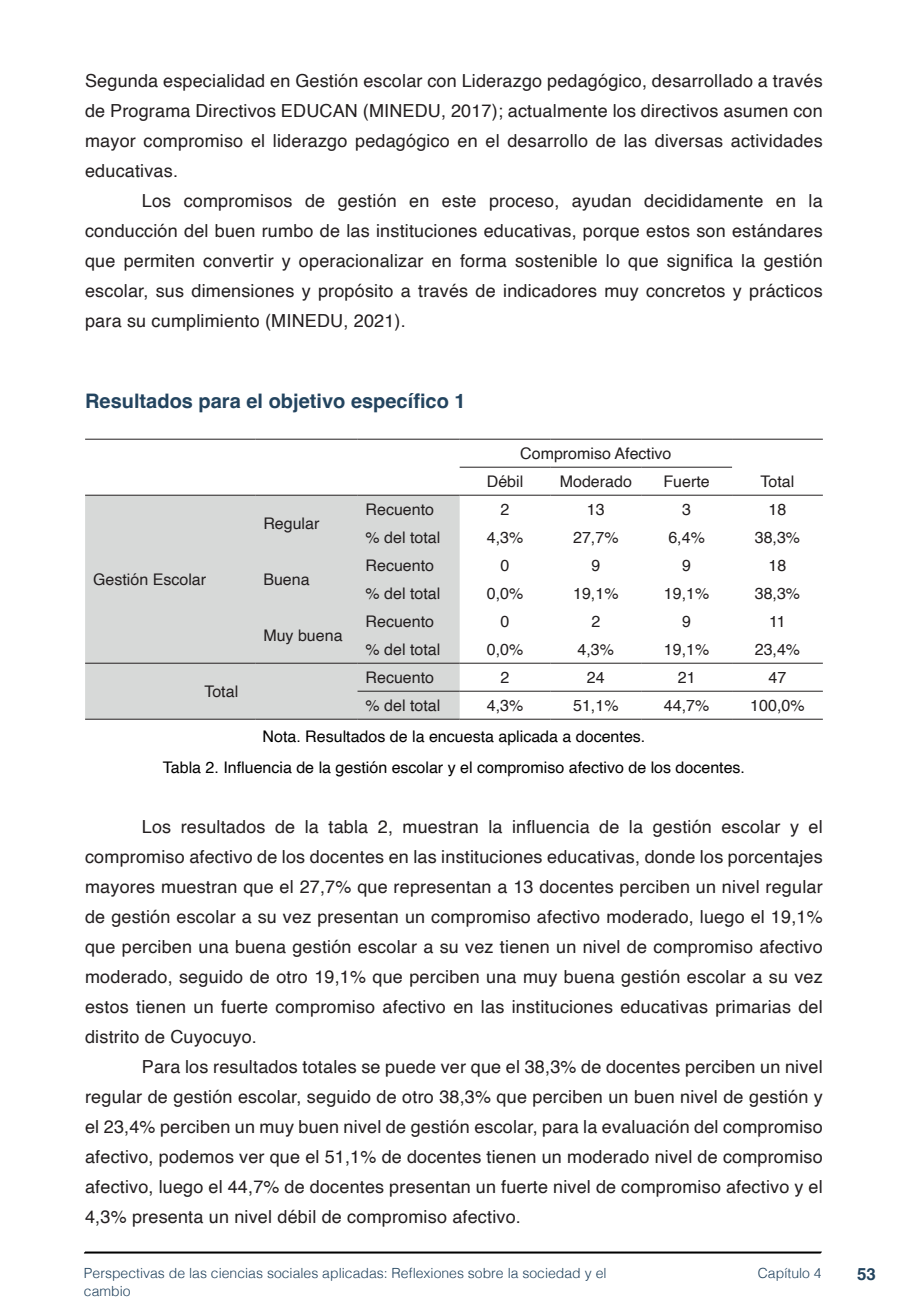
<style>
.page{position:relative;width:908px;height:1304px;background:#fff}
.page>*{position:absolute;margin:0;border:0;box-sizing:border-box;transform-origin:0 0}
.Subtitulo{font:700 20px "Helvetica";color:#23445f}
.txt{font:18px/30px "Helvetica";letter-spacing:.01em;color:#231f20;text-align:justify}
.t1{font:700 16.8px "Helvetica";color:#23445f}
.tab_txt_centro{font:16px "Helvetica";color:#231f20}
.imagens_graf_tab{font:16px "Helvetica";color:#000}
.t2{font:300 14px/18px "Helvetica";color:#23445f}
</style>
<div class="page">
<svg style="left:84px;top:1251px;width:737px;height:3px;background:#515151"></svg>
<svg style="left:85px;top:466px;width:737px;height:253px"></svg>
<div style="left:85px;top:496px;width:374px;height:223px;background:#d7d9d8"></div>
<hr style="left:85px;top:439px;width:170px;height:1px;background:#231f20">
<hr style="left:255px;top:439px;width:102px;height:1px;background:#231f20">
<hr style="left:357px;top:439px;width:102px;height:1px;background:#231f20">
<hr style="left:255px;top:495px;width:102px;height:1px;background:#231f20">
<hr style="left:357px;top:495px;width:102px;height:1px;background:#231f20">
<hr style="left:459px;top:439px;width:91px;height:1px;background:#231f20">
<hr style="left:550px;top:439px;width:91px;height:1px;background:#231f20">
<hr style="left:641px;top:439px;width:90px;height:1px;background:#231f20">
<hr style="left:731px;top:439px;width:91px;height:1px;background:#231f20">
<hr style="left:731px;top:495px;width:91px;height:1px;background:#231f20">
<hr style="left:459px;top:467px;width:91px;height:1px;background:#231f20">
<hr style="left:550px;top:467px;width:91px;height:1px;background:#231f20">
<hr style="left:641px;top:467px;width:90px;height:1px;background:#231f20">
<hr style="left:459px;top:495px;width:91px;height:1px;background:#231f20">
<hr style="left:550px;top:495px;width:91px;height:1px;background:#231f20">
<hr style="left:641px;top:495px;width:90px;height:1px;background:#231f20">
<hr style="left:85px;top:495px;width:170px;height:1px;background:#231f20">
<hr style="left:85px;top:663px;width:170px;height:1px;background:#231f20">
<hr style="left:255px;top:663px;width:102px;height:1px;background:#231f20">
<hr style="left:85px;top:719px;width:170px;height:1px;background:#231f20">
<hr style="left:255px;top:719px;width:102px;height:1px;background:#231f20">
<hr style="left:357px;top:663px;width:102px;height:1px;background:#231f20">
<hr style="left:459px;top:663px;width:91px;height:1px;background:#231f20">
<hr style="left:550px;top:663px;width:91px;height:1px;background:#231f20">
<hr style="left:641px;top:663px;width:90px;height:1px;background:#231f20">
<hr style="left:731px;top:663px;width:91px;height:1px;background:#231f20">
<hr style="left:357px;top:691px;width:102px;height:1px;background:#231f20">
<hr style="left:459px;top:691px;width:91px;height:1px;background:#231f20">
<hr style="left:550px;top:691px;width:91px;height:1px;background:#231f20">
<hr style="left:641px;top:691px;width:90px;height:1px;background:#231f20">
<hr style="left:731px;top:691px;width:91px;height:1px;background:#231f20">
<hr style="left:357px;top:719px;width:102px;height:1px;background:#231f20">
<hr style="left:459px;top:719px;width:91px;height:1px;background:#231f20">
<hr style="left:550px;top:719px;width:91px;height:1px;background:#231f20">
<hr style="left:641px;top:719px;width:90px;height:1px;background:#231f20">
<hr style="left:731px;top:719px;width:91px;height:1px;background:#231f20">
<p class="txt" style="left:85px;top:66px;width:738px">Segunda especialidad en Gestión escolar con Liderazgo pedagógico, desarrollado a través de Programa Directivos EDUCAN (MINEDU, 2017); actualmente los directivos asumen con mayor compromiso el liderazgo pedagógico en el desarrollo de las diversas actividades educativas.</p>
<p class="txt" style="left:85px;top:186px;width:738px;text-indent:57px">Los compromisos de gestión en este proceso, ayudan decididamente en la conducción del buen rumbo de las instituciones educativas, porque estos son estándares que permiten convertir y operacionalizar en forma sostenible lo que significa la gestión escolar, sus dimensiones y propósito a través de indicadores muy concretos y prácticos para su cumplimiento (MINEDU, 2021).</p>
<p class="Subtitulo" style="left:85px;top:389px;width:382px">Resultados para el objetivo específico 1</p>
<p class="tab_txt_centro" style="left:520px;top:441px;width:153px">Compromiso Afectivo</p>
<p class="tab_txt_centro" style="left:486px;top:469px;width:38px">Débil</p>
<p class="tab_txt_centro" style="left:559px;top:469px;width:74px">Moderado</p>
<p class="tab_txt_centro" style="left:663px;top:469px;width:48px">Fuerte</p>
<p class="tab_txt_centro" style="left:760px;top:469px;width:35px">Total</p>
<p class="tab_txt_centro" style="left:93px;top:567px;width:114px">Gestión Escolar</p>
<p class="tab_txt_centro" style="left:263px;top:511px;width:58px">Regular</p>
<p class="tab_txt_centro" style="left:263px;top:567px;width:48px">Buena</p>
<p class="tab_txt_centro" style="left:263px;top:623px;width:81px">Muy buena</p>
<p class="tab_txt_centro" style="left:365px;top:497px;width:70px">Recuento</p>
<p class="tab_txt_centro" style="left:500px;top:497px;width:10px">2</p>
<p class="tab_txt_centro" style="left:586px;top:497px;width:19px">13</p>
<p class="tab_txt_centro" style="left:682px;top:497px;width:10px">3</p>
<p class="tab_txt_centro" style="left:768px;top:497px;width:19px">18</p>
<p class="tab_txt_centro" style="left:365px;top:525px;width:76px">% del total</p>
<p class="tab_txt_centro" style="left:486px;top:525px;width:38px">4,3%</p>
<p class="tab_txt_centro" style="left:573px;top:525px;width:47px">27,7%</p>
<p class="tab_txt_centro" style="left:668px;top:525px;width:38px">6,4%</p>
<p class="tab_txt_centro" style="left:754px;top:525px;width:47px">38,3%</p>
<p class="tab_txt_centro" style="left:365px;top:553px;width:70px">Recuento</p>
<p class="tab_txt_centro" style="left:500px;top:553px;width:10px">0</p>
<p class="tab_txt_centro" style="left:591px;top:553px;width:10px">9</p>
<p class="tab_txt_centro" style="left:682px;top:553px;width:10px">9</p>
<p class="tab_txt_centro" style="left:768px;top:553px;width:19px">18</p>
<p class="tab_txt_centro" style="left:365px;top:581px;width:76px">% del total</p>
<p class="tab_txt_centro" style="left:486px;top:581px;width:38px">0,0%</p>
<p class="tab_txt_centro" style="left:573px;top:581px;width:47px">19,1%</p>
<p class="tab_txt_centro" style="left:663px;top:581px;width:47px">19,1%</p>
<p class="tab_txt_centro" style="left:754px;top:581px;width:47px">38,3%</p>
<p class="tab_txt_centro" style="left:365px;top:609px;width:70px">Recuento</p>
<p class="tab_txt_centro" style="left:500px;top:609px;width:10px">0</p>
<p class="tab_txt_centro" style="left:591px;top:609px;width:10px">2</p>
<p class="tab_txt_centro" style="left:682px;top:609px;width:10px">9</p>
<p class="tab_txt_centro" style="left:768px;top:609px;width:18px">11</p>
<p class="tab_txt_centro" style="left:365px;top:637px;width:76px">% del total</p>
<p class="tab_txt_centro" style="left:486px;top:637px;width:38px">0,0%</p>
<p class="tab_txt_centro" style="left:577px;top:637px;width:38px">4,3%</p>
<p class="tab_txt_centro" style="left:663px;top:637px;width:47px">19,1%</p>
<p class="tab_txt_centro" style="left:754px;top:637px;width:47px">23,4%</p>
<p class="tab_txt_centro" style="left:365px;top:665px;width:70px">Recuento</p>
<p class="tab_txt_centro" style="left:500px;top:665px;width:10px">2</p>
<p class="tab_txt_centro" style="left:586px;top:665px;width:19px">24</p>
<p class="tab_txt_centro" style="left:677px;top:665px;width:19px">21</p>
<p class="tab_txt_centro" style="left:768px;top:665px;width:19px">47</p>
<p class="tab_txt_centro" style="left:365px;top:693px;width:76px">% del total</p>
<p class="tab_txt_centro" style="left:486px;top:693px;width:38px">4,3%</p>
<p class="tab_txt_centro" style="left:573px;top:693px;width:47px">51,1%</p>
<p class="tab_txt_centro" style="left:663px;top:693px;width:47px">44,7%</p>
<p class="tab_txt_centro" style="left:750px;top:693px;width:56px">100,0%</p>
<p class="imagens_graf_tab" style="left:262px;top:724px;width:384px">Nota. Resultados de la encuesta aplicada a docentes.</p>
<p class="imagens_graf_tab" style="left:163px;top:755px;width:583px">Tabla 2. Influencia de la gestión escolar y el compromiso afectivo de los docentes.</p>
<p class="tab_txt_centro" style="left:204px;top:679px;width:35px">Total</p>
<p class="txt" style="left:85px;top:812px;width:738px;text-indent:57px">Los resultados de la tabla 2, muestran la influencia de la gestión escolar y el compromiso afectivo de los docentes en las instituciones educativas, donde los porcentajes mayores muestran que el 27,7% que representan a 13 docentes perciben un nivel regular de gestión escolar a su vez presentan un compromiso afectivo moderado, luego el 19,1% que perciben una buena gestión escolar a su vez tienen un nivel de compromiso afectivo moderado, seguido de otro 19,1% que perciben una muy buena gestión escolar a su vez estos tienen un fuerte compromiso afectivo en las instituciones educativas primarias del distrito de Cuyocuyo.</p>
<p class="txt" style="left:85px;top:1052px;width:738px;text-indent:57px">Para los resultados totales se puede ver que el 38,3% de docentes perciben un nivel regular de gestión escolar, seguido de otro 38,3% que perciben un buen nivel de gestión y el 23,4% perciben un muy buen nivel de gestión escolar, para la evaluación del compromiso afectivo, podemos ver que el 51,1% de docentes tienen un moderado nivel de compromiso afectivo, luego el 44,7% de docentes presentan un fuerte nivel de compromiso afectivo y el 4,3% presenta un nivel débil de compromiso afectivo.</p>
<p class="t2" style="left:84px;top:1263px;width:524px">Perspectivas de las ciencias sociales aplicadas: Reflexiones sobre la sociedad y el cambio</p>
<p class="t2" style="left:757px;top:1263px;width:65px">Capítulo 4</p>
<p class="t1" style="left:856px;top:1264px;width:20px">53</p>
</div>
